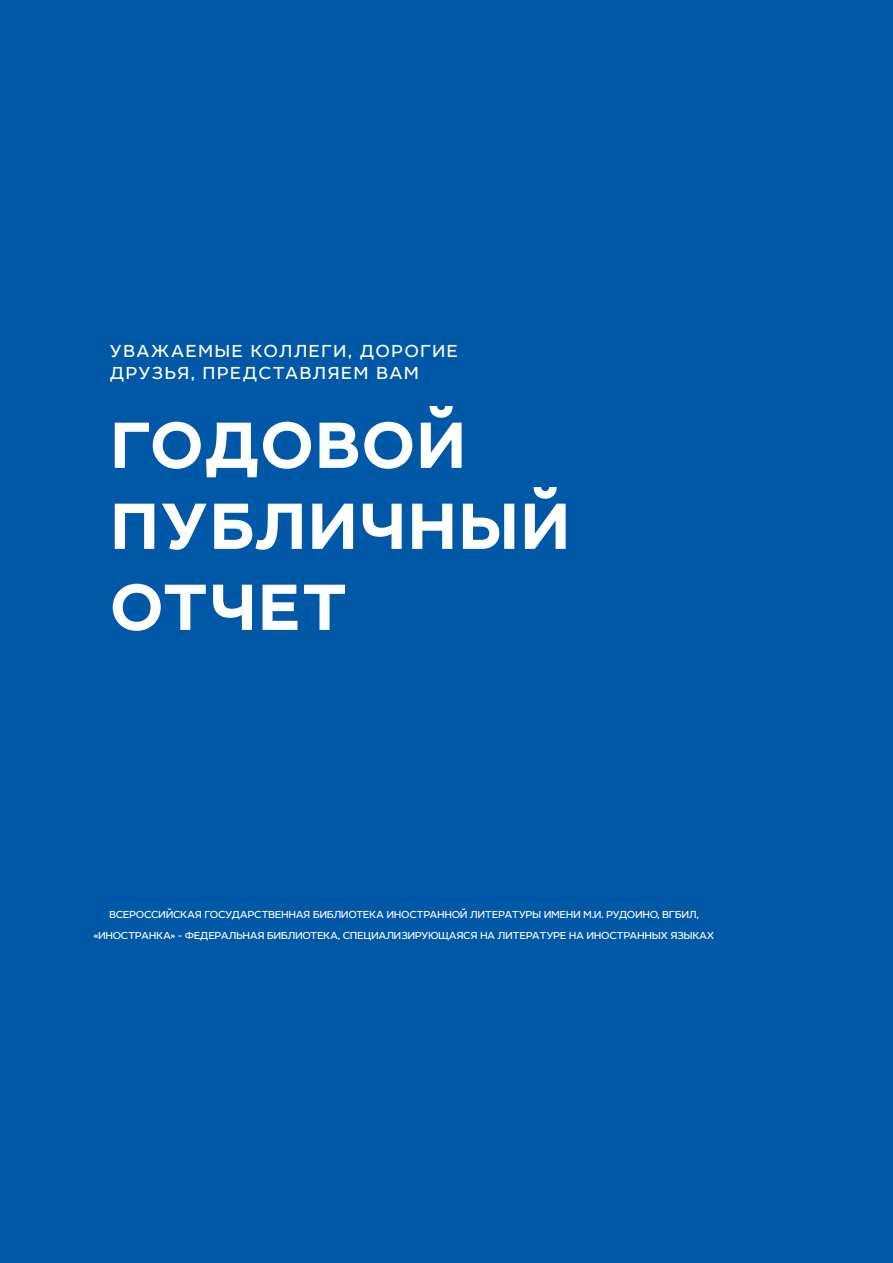
<style>
.page{position:relative;width:893px;height:1263px;background:#0158a6}
.page>*{position:absolute;margin:0;border:0;box-sizing:border-box;transform-origin:0 0}
.t1{font:700 67.5px "Leto Sans";color:#fff}
.t2{font:18px/21.6px "Leto Sans";letter-spacing:.06em;color:#fff}
.t3{font:10.5px/21.6px "Leto Sans";letter-spacing:-.04em;color:#fff;text-align:center}
</style>
<div class="page">
<p class="t2" style="left:109px;top:341px;width:350px">УВАЖАЕМЫЕ КОЛЛЕГИ, ДОРОГИЕ<br>ДРУЗЬЯ, ПРЕДСТАВЛЯЕМ ВАМ</p>
<p class="t1" style="left:109px;top:401px;width:359px">ГОДОВОЙ</p>
<p class="t1" style="left:109px;top:482px;width:463px">ПУБЛИЧНЫЙ</p>
<p class="t1" style="left:109px;top:563px;width:240px">ОТЧЕТ</p>
<p class="t3" style="left:94px;top:903px;width:622px">ВСЕРОССИЙСКАЯ ГОСУДАРСТВЕННАЯ БИБЛИОТЕКА ИНОСТРАННОЙ ЛИТЕРАТУРЫ ИМЕНИ М.И. РУДОИНО, ВГБИЛ, «ИНОСТРАНКА» - ФЕДЕРАЛЬНАЯ БИБЛИОТЕКА, СПЕЦИАЛИЗИРУЮЩАЯСЯ НА ЛИТЕРАТУРЕ НА ИНОСТРАННЫХ ЯЗЫКАХ</p>
</div>
